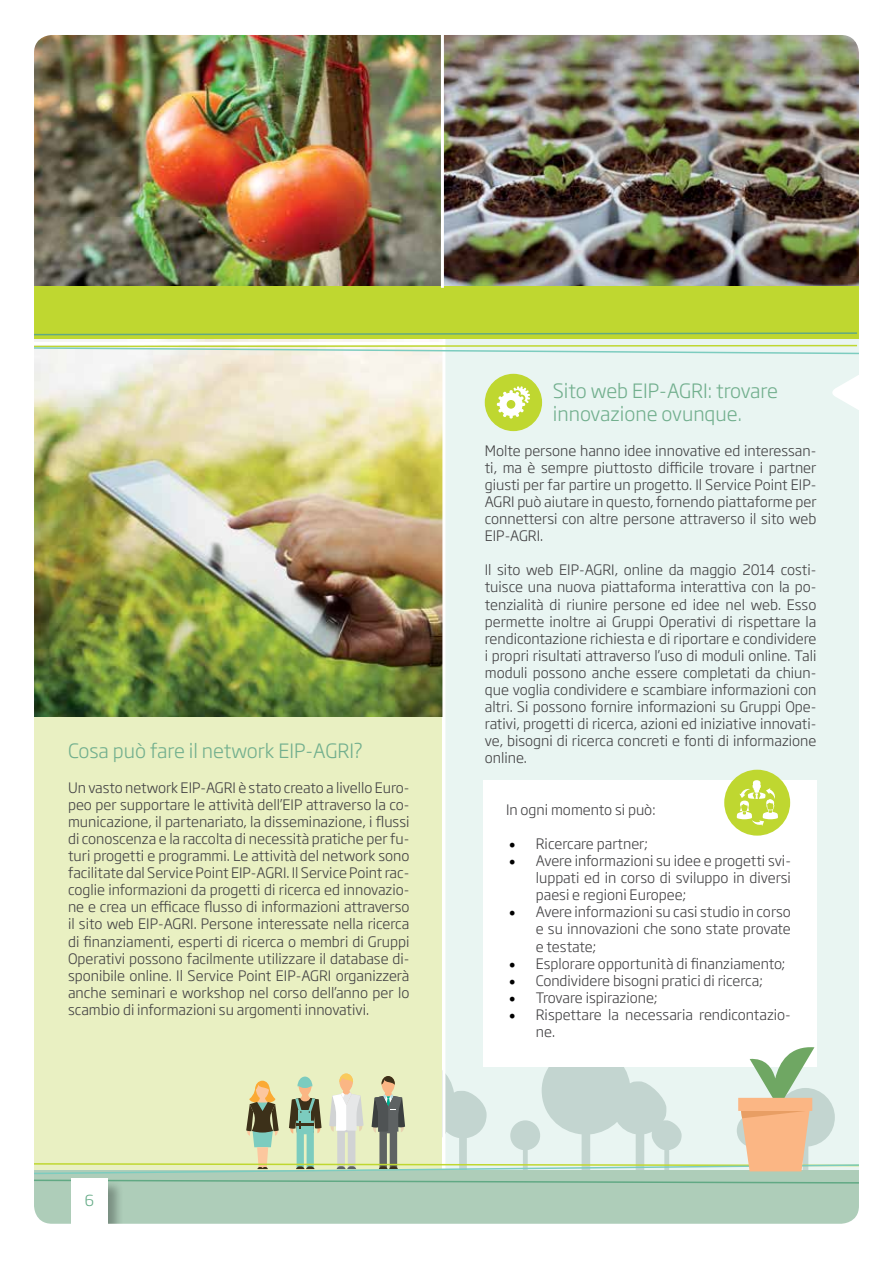
<style>
.page{position:relative;width:893px;height:1263px;background:#fff}
.page>*{position:absolute;margin:0;border:0;box-sizing:border-box;transform-origin:0 0}
.t1{font:300 19.5px/23.4px "Soho Gothic Pro";color:#72af8e}
.t2{font:300 15px "Soho Gothic Pro";color:#61a984}
.t3{font:300 14.25px/17.1px "Soho Gothic Pro";color:#414042;text-align:justify}
.s1{font-family:"Minion Pro";font-weight:400;font-size:18px;color:#000}
</style>
<div class="page">
<img style="left:34px;top:35px;width:825px;height:1189px">
<h1 class="t1" style="left:68px;top:738px;width:297px">Cosa può fare il network EIP-AGRI?</h1>
<p class="t3" style="left:68px;top:778px;width:343px">Un vasto network EIP-AGRI è stato creato a livello Euro&shy;peo per supportare le attività dell’EIP attraverso la co&shy;municazione, il partenariato, la disseminazione, i flussi di conoscenza e la raccolta di necessità pratiche per fu&shy;turi progetti e programmi. Le attività del network sono facilitate dal Service Point EIP-AGRI. Il Service Point rac&shy;coglie informazioni da progetti di ricerca ed innovazio&shy;ne e crea un efficace flusso di informazioni attraverso il sito web EIP-AGRI. Persone interessate nella ricerca di finanziamenti, esperti di ricerca o membri di Gruppi Operativi possono facilmente utilizzare il database di&shy;sponibile online. Il Service Point EIP-AGRI organizzerà anche seminari e workshop nel corso dell’anno per lo scambio di informazioni su argomenti innovativi.</p>
<p class="t2" style="left:85px;top:1188px;width:11px">6</p>
<h1 class="t1" style="left:553px;top:378px;width:227px">Sito web EIP-AGRI: trovare innovazione ovunque.</h1>
<p class="t3" style="left:485px;top:441px;width:333px">Molte persone hanno idee innovative ed interessan&shy;ti, ma è sempre piuttosto difficile trovare i partner giusti per far partire un progetto. Il Service Point EIP-AGRI può aiutare in questo, fornendo piattaforme per connettersi con altre persone attraverso il sito web EIP-AGRI.</p>
<p class="t3" style="left:485px;top:561px;width:333px">Il sito web EIP-AGRI, online da maggio 2014 costi&shy;tuisce una nuova piattaforma interattiva con la po&shy;tenzialità di riunire persone ed idee nel web. Esso permette inoltre ai Gruppi Operativi di rispettare la rendicontazione richiesta e di riportare e condividere i propri risultati attraverso l’uso di moduli online. Tali moduli possono anche essere completati da chiun&shy;que voglia condividere e scambiare informazioni con altri. Si possono fornire informazioni su Gruppi Ope&shy;rativi, progetti di ricerca, azioni ed iniziative innovati&shy;ve, bisogni di ricerca concreti e fonti di informazione online.</p>
<p class="t3" style="left:506px;top:800px;width:151px">In ogni momento si può:</p>
<p class="t3" style="left:509px;top:834px;width:141px"><span class="s1">•</span> Ricercare partner;</p>
<p class="t3" style="left:536px;top:851px;width:257px;text-indent:-27px"><span class="s1">•</span> Avere informazioni su idee e progetti svi&shy;luppati ed in corso di sviluppo in diversi paesi e regioni Europee;</p>
<p class="t3" style="left:536px;top:903px;width:257px;text-indent:-27px"><span class="s1">•</span> Avere informazioni su casi studio in corso e su innovazioni che sono state provate e testate;</p>
<p class="t3" style="left:509px;top:954px;width:278px"><span class="s1">•</span> Esplorare opportunità di finanziamento;</p>
<p class="t3" style="left:509px;top:971px;width:256px"><span class="s1">•</span> Condividere bisogni pratici di ricerca;</p>
<p class="t3" style="left:509px;top:988px;width:150px"><span class="s1">•</span> Trovare ispirazione;</p>
<p class="t3" style="left:536px;top:1005px;width:257px;text-indent:-27px"><span class="s1">•</span> Rispettare la necessaria rendicontazio&shy;ne.</p>
</div>
